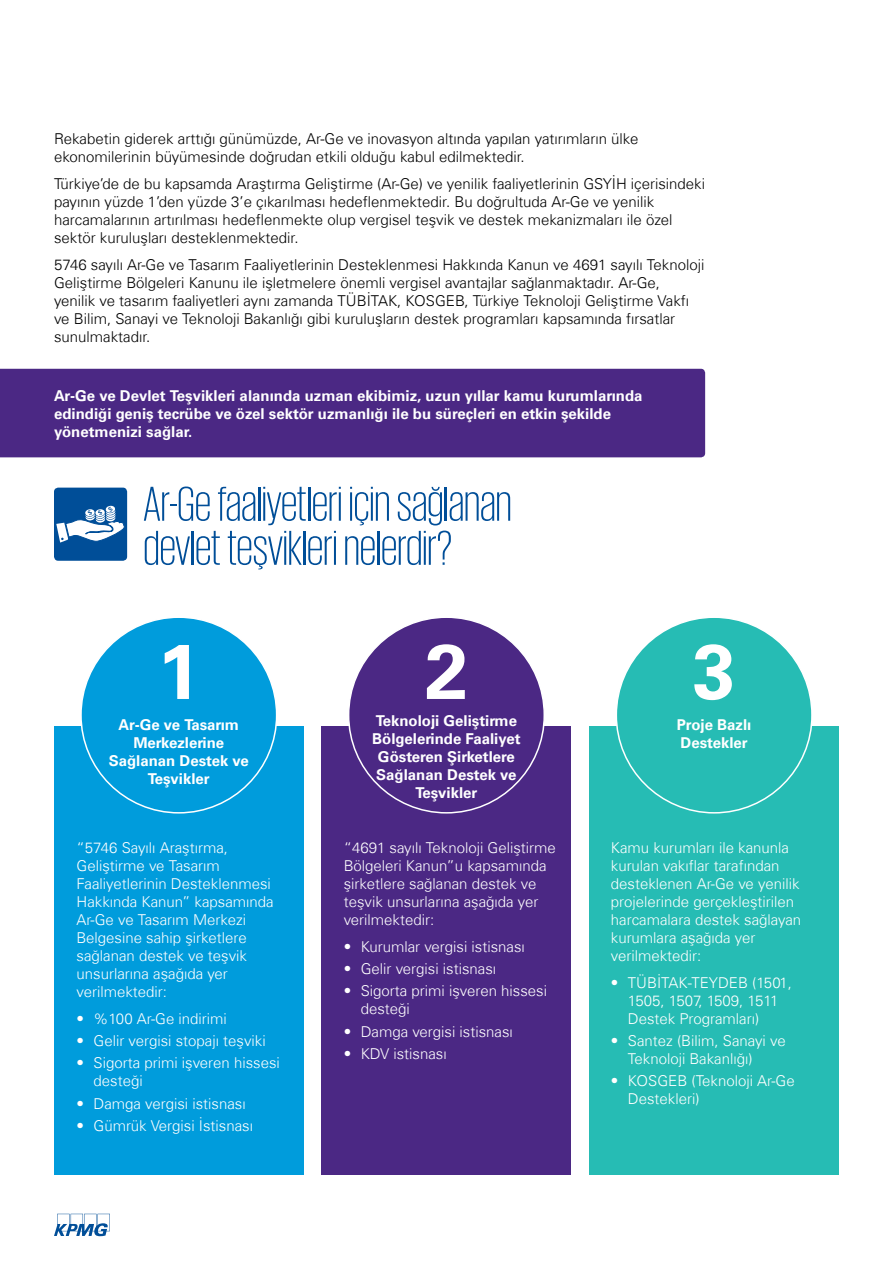
<style>
.page{position:relative;width:893px;height:1263px;background:#fff}
.page>*{position:absolute;margin:0;border:0;box-sizing:border-box;transform-origin:0 0}
.t1{font:700 77.25px "Universfor KPMG";color:#fff}
.t2{font:300 50.1px/44.1px "KPMG";color:#004e98}
.t3{font:300 15px/18px "Universfor KPMG";color:#fff}
.t4{font:300 15px/18px "Universfor KPMG";color:#000}
.t5{font:700 15px/18px "Universfor KPMG";color:#fff}
</style>
<div class="page">
<svg style="left:54px;top:1214px;width:56px;height:22px"></svg>
<div style="left:54px;top:726px;width:250px;height:448px;background:#009cdc"></div>
<div style="left:322px;top:726px;width:249px;height:448px;background:#4b2884"></div>
<div style="left:349px;top:617px;width:195px;height:196px;background:#4b2884;border-radius:50%"></div>
<div style="left:0;top:369px;width:705px;height:88px;background:#4b2884"></div>
<div style="left:589px;top:726px;width:250px;height:448px;background:#26bcb4"></div>
<div style="left:81px;top:617px;width:196px;height:196px;background:#009cdc;border-radius:50%"></div>
<div style="left:616px;top:617px;width:196px;height:196px;background:#26bcb4;border-radius:50%"></div>
<div style="left:54px;top:488px;width:73px;height:73px;background:#004e98;border-radius:4px"></div>
<svg style="left:56px;top:505px;width:70px;height:56px"></svg>
<p class="t4" style="left:54px;top:129px;width:586px">Rekabetin giderek arttığı günümüzde, Ar-Ge ve inovasyon altında yapılan yatırımların ülke ekonomilerinin büyümesinde doğrudan etkili olduğu kabul edilmektedir.</p>
<p class="t4" style="left:54px;top:174px;width:653px">Türkiye’de de bu kapsamda Araştırma Geliştirme (Ar-Ge) ve yenilik faaliyetlerinin GSYİH içerisindeki payının yüzde 1’den yüzde 3’e çıkarılması hedeflenmektedir. Bu doğrultuda Ar-Ge ve yenilik harcamalarının artırılması hedeflenmekte olup vergisel teşvik ve destek mekanizmaları ile özel sektör kuruluşları desteklenmektedir.</p>
<p class="t4" style="left:54px;top:255px;width:652px">5746 sayılı Ar-Ge ve Tasarım Faaliyetlerinin Desteklenmesi Hakkında Kanun ve 4691 sayılı Teknoloji Geliştirme Bölgeleri Kanunu ile işletmelere önemli vergisel avantajlar sağlanmaktadır. Ar-Ge, yenilik ve tasarım faaliyetleri aynı zamanda TÜBİTAK, KOSGEB, Türkiye Teknoloji Geliştirme Vakfı ve Bilim, Sanayi ve Teknoloji Bakanlığı gibi kuruluşların destek programları kapsamında fırsatlar sunulmaktadır.</p>
<p class="t5" style="left:54px;top:387px;width:590px">Ar-Ge ve Devlet Teşvikleri alanında uzman ekibimiz, uzun yıllar kamu kurumlarında edindiği geniş tecrübe ve özel sektör uzmanlığı ile bu süreçleri en etkin şekilde yönetmenizi sağlar.</p>
<h2 class="t2" style="left:143px;top:481px;width:370px">Ar-Ge faaliyetleri için sağlanan devlet teşvikleri nelerdir?</h2>
<h1 class="t1" style="left:157px;top:626px;width:44px">1</h1>
<h1 class="t1" style="left:425px;top:626px;width:44px">2</h1>
<p class="t5" style="left:109px;top:716px;width:142px;text-align:center">Ar-Ge ve Tasarım<br>Merkezlerine<br>Sağlanan Destek ve<br>Teşvikler</p>
<p class="t3" style="left:77px;top:838px;width:199px">“5746 Sayılı Araştırma,<br>Geliştirme ve Tasarım<br>Faaliyetlerinin Desteklenmesi<br>Hakkında Kanun” kapsamında<br>Ar-Ge ve Tasarım Merkezi<br>Belgesine sahip şirketlere sağlanan destek ve teşvik unsurlarına aşağıda yer verilmektedir:</p>
<p class="t3" style="left:77px;top:1009px;width:152px">• %100 Ar-Ge indirimi</p>
<p class="t3" style="left:77px;top:1032px;width:191px">• Gelir vergisi stopajı teşviki</p>
<p class="t3" style="left:94px;top:1054px;width:188px;text-indent:-17px">• Sigorta primi işveren hissesi desteği</p>
<p class="t3" style="left:77px;top:1094px;width:171px">• Damga vergisi istisnası</p>
<p class="t3" style="left:77px;top:1116px;width:178px">• Gümrük Vergisi İstisnası</p>
<p class="t5" style="left:372px;top:712px;width:150px;text-align:center">Teknoloji Geliştirme<br>Bölgelerinde Faaliyet<br>Gösteren Şirketlere<br>Sağlanan Destek ve<br>Teşvikler</p>
<p class="t3" style="left:344px;top:838px;width:214px">“4691 sayılı Teknoloji Geliştirme<br>Bölgeleri Kanun”u kapsamında şirketlere sağlanan destek ve teşvik unsurlarına aşağıda yer verilmektedir:</p>
<p class="t3" style="left:344px;top:937px;width:183px">• Kurumlar vergisi istisnası</p>
<p class="t3" style="left:344px;top:960px;width:154px">• Gelir vergisi istisnası</p>
<p class="t3" style="left:361px;top:982px;width:188px;text-indent:-17px">• Sigorta primi işveren hissesi desteği</p>
<p class="t3" style="left:344px;top:1022px;width:171px">• Damga vergisi istisnası</p>
<p class="t3" style="left:344px;top:1044px;width:105px">• KDV istisnası</p>
<h1 class="t1" style="left:693px;top:626px;width:44px">3</h1>
<p class="t5" style="left:677px;top:716px;width:76px">Proje Bazlı<br>Destekler</p>
<p class="t3" style="left:611px;top:838px;width:192px">Kamu kurumları ile kanunla kurulan vakıflar tarafından desteklenen Ar-Ge ve yenilik projelerinde gerçekleştirilen harcamalara destek sağlayan kurumlara aşağıda yer verilmektedir:</p>
<p class="t3" style="left:628px;top:973px;width:166px;text-indent:-17px">• TÜBİTAK-TEYDEB (1501,<br>1505, 1507, 1509, 1511<br>Destek Programları)</p>
<p class="t3" style="left:628px;top:1032px;width:159px;text-indent:-17px">• Santez (Bilim, Sanayi ve<br>Teknoloji Bakanlığı)</p>
<p class="t3" style="left:628px;top:1072px;width:168px;text-indent:-17px">• KOSGEB (Teknoloji Ar-Ge<br>Destekleri)</p>
</div>
